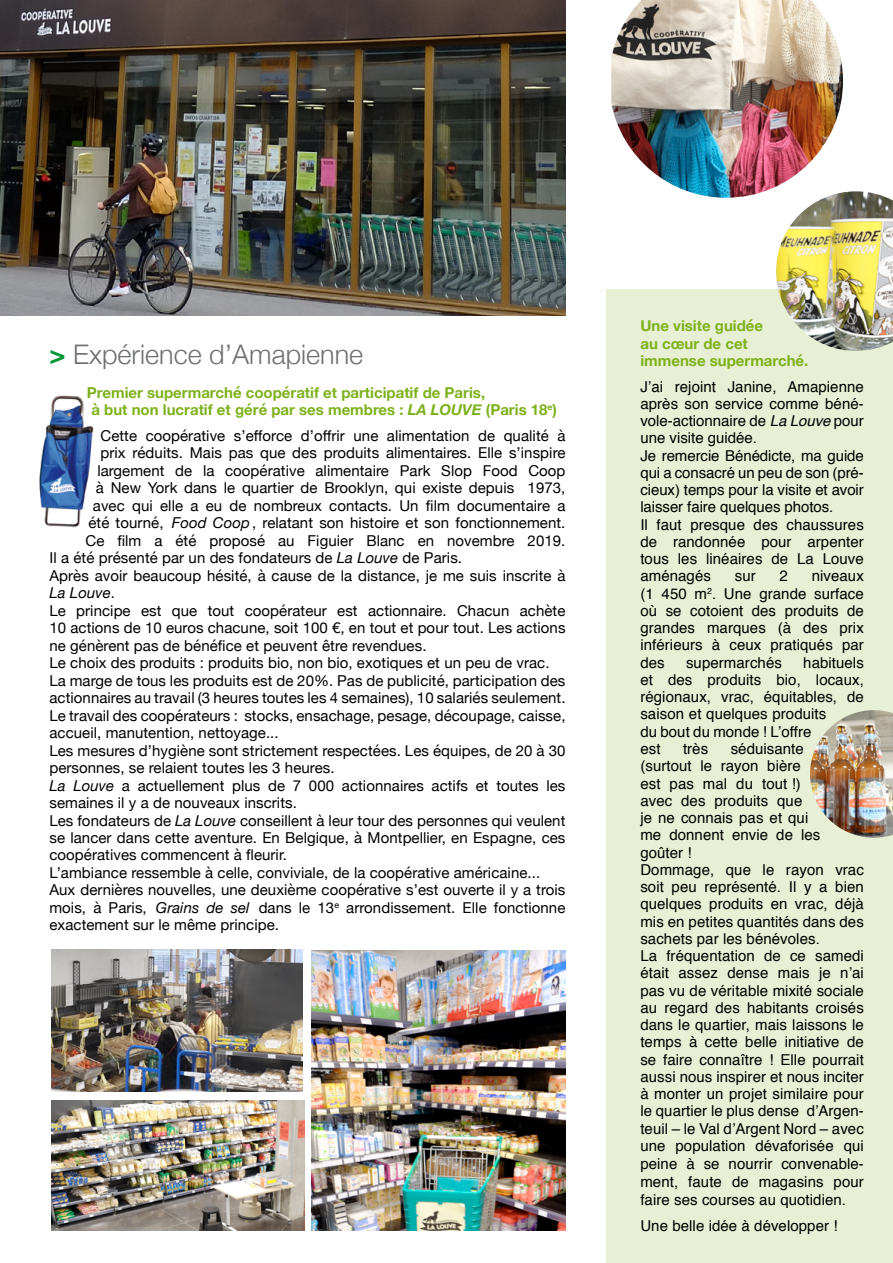
<style>
.page{position:relative;width:893px;height:1263px;background:#fff}
.page>*{position:absolute;margin:0;border:0;box-sizing:border-box;transform-origin:0 0}
.t1{font:300 27px "Helvetica Neue";color:#6f7070}
.t2{font:15px/17.4px "Helvetica Neue";letter-spacing:.005em;color:#000}
.t3{font:15px/17.2px "Helvetica";letter-spacing:.005em;color:#000;text-align:justify}
.t4{font:700 15px/17.2px "Helvetica Neue";color:#7eb11b}
.s1{font-weight:700;color:#009535}
.s2{font-style:italic}
</style>
<div class="page">
<div style="left:606px;top:289px;width:287px;height:974px;background:#e7efd4"></div>
<img style="left:311px;top:950px;width:255px;height:280px">
<img style="left:51px;top:949px;width:252px;height:143px">
<img style="left:51px;top:1100px;width:253px;height:130px">
<img style="left:0;top:0;width:566px;height:316px">
<img style="left:776px;top:191px;width:117px;height:160px">
<img style="left:39px;top:395px;width:55px;height:133px">
<img style="left:611px;top:0;width:232px;height:198px">
<img style="left:810px;top:710px;width:83px;height:128px">
<p class="t1" style="left:49px;top:332px;width:315px"><span class="s1">&gt;</span> Expérience d’Amapienne</p>
<p class="t4" style="left:91px;top:384px;width:467px;text-indent:-4px">Premier supermarché coopératif et participatif de Paris,<br>à but non lucratif et géré par ses membres : <span class="s2">LA LOUVE</span> (Paris 18<sup>e</sup>)</p>
<p class="t2" style="left:100px;top:428px;width:467px">Cette coopérative s’efforce d’offrir une alimentation de qualité à</p>
<p class="t2" style="left:100px;top:445px;width:467px">prix réduits. Mais pas que des produits alimentaires. Elle s’inspire</p>
<p class="t2" style="left:97px;top:463px;width:470px">largement de la coopérative alimentaire Park Slop Food Coop</p>
<p class="t2" style="left:96px;top:480px;width:471px">à New York dans le quartier de Brooklyn, qui existe depuis 1973,</p>
<p class="t2" style="left:93px;top:498px;width:474px">avec qui elle a eu de nombreux contacts. Un film documentaire a</p>
<p class="t2" style="left:88px;top:515px;width:479px">été tourné, <span class="s2">Food Coop</span>, relatant son histoire et son fonctionnement.</p>
<p class="t2" style="left:85px;top:533px;width:482px">Ce film a été proposé au Figuier Blanc en novembre 2019.</p>
<p class="t2" style="left:49px;top:550px;width:414px">Il a été présenté par un des fondateurs de <span class="s2">La Louve</span> de Paris.</p>
<p class="t2" style="left:49px;top:568px;width:518px">Après avoir beaucoup hésité, à cause de la distance, je me suis inscrite à<br><span class="s2">La Louve</span>.</p>
<p class="t2" style="left:49px;top:602px;width:518px;text-align:justify">Le principe est que tout coopérateur est actionnaire. Chacun achète 10 actions de 10 euros chacune, soit 100 €, en tout et pour tout. Les actions ne génèrent pas de bénéfice et peuvent être revendues.</p>
<p class="t2" style="left:49px;top:655px;width:502px">Le choix des produits : produits bio, non bio, exotiques et un peu de vrac.</p>
<p class="t2" style="left:49px;top:672px;width:518px">La marge de tous les produits est de 20%. Pas de publicité, participation des actionnaires au travail (3 heures toutes les 4 semaines), 10 salariés seulement.</p>
<p class="t2" style="left:49px;top:707px;width:518px">Le travail des coopérateurs : stocks, ensachage, pesage, découpage, caisse, accueil, manutention, nettoyage...</p>
<p class="t2" style="left:49px;top:742px;width:517px">Les mesures d’hygiène sont strictement respectées. Les équipes, de 20 à 30 personnes, se relaient toutes les 3 heures.</p>
<p class="t2" style="left:49px;top:777px;width:517px"><span class="s2">La Louve</span> a actuellement plus de 7 000 actionnaires actifs et toutes les semaines il y a de nouveaux inscrits.</p>
<p class="t2" style="left:49px;top:812px;width:518px;text-align:justify">Les fondateurs de <span class="s2">La Louve</span> conseillent à leur tour des personnes qui veulent se lancer dans cette aventure. En Belgique, à Montpellier, en Espagne, ces coopératives commencent à fleurir.</p>
<p class="t2" style="left:49px;top:865px;width:492px">L’ambiance ressemble à celle, conviviale, de la coopérative américaine...</p>
<p class="t2" style="left:49px;top:882px;width:517px;text-align:justify">Aux dernières nouvelles, une deuxième coopérative s’est ouverte il y a trois mois, à Paris, <span class="s2">Grains de sel</span> dans le 13<sup>e</sup> arrondissement. Elle fonctionne exactement sur le même principe.</p>
<p class="t4" style="left:640px;top:318px;width:169px">Une visite guidée<br>au cœur de cet immense supermarché.</p>
<p class="t3" style="left:640px;top:378px;width:225px">J’ai rejoint Janine, Amapienne après son service comme béné&shy;vole-actionnaire de <span class="s2">La Louve</span> pour une visite guidée.</p>
<p class="t3" style="left:640px;top:447px;width:225px">Je remercie Bénédicte, ma guide qui a consacré un peu de son (pré&shy;cieux) temps pour la visite et avoir laisser faire quelques photos.</p>
<p class="t3" style="left:640px;top:516px;width:225px">Il faut presque des chaussures de randonnée pour arpenter tous les linéaires de La Louve aménagés</p>
<p class="t3" style="left:640px;top:568px;width:225px;text-indent:171px">niveaux (1 450 m<sup>2</sup>. Une grande surface où se cotoient des produits de grandes marques (à des prix inférieurs à ceux pratiqués par des</p>
<p class="t3" style="left:735px;top:568px;width:22px">sur</p>
<p class="t3" style="left:780px;top:568px;width:10px">2</p>
<p class="t3" style="left:686px;top:654px;width:97px">supermarchés</p>
<p class="t3" style="left:640px;top:654px;width:225px;text-align:left;text-indent:163px">habituels et des produits bio, locaux, régionaux, vrac, équitables, de saison et quelques produits<br>du bout du monde ! L’offre<br>est</p>
<p class="t3" style="left:640px;top:740px;width:181px;text-align:left;text-indent:90px">séduisante (surtout le rayon bière est pas mal du tout !) avec des produits que<br>je ne connais pas et qui me donnent envie de les goûter !</p>
<p class="t3" style="left:640px;top:861px;width:225px">Dommage, que le rayon vrac soit peu représenté. Il y a bien quelques produits en vrac, déjà mis en petites quantités dans des sachets par les bénévoles.</p>
<p class="t3" style="left:640px;top:947px;width:225px">La fréquentation de ce samedi était assez dense mais je n’ai pas vu de véritable mixité sociale au regard des habitants croisés dans le quartier, mais laissons le temps à cette belle initiative de se faire connaître ! Elle pourrait aussi nous inspirer et nous inciter à monter un projet similaire pour le quartier le plus dense d’Argen&shy;teuil – le Val d’Argent Nord – avec une population dévaforisée qui peine à se nourrir convenable&shy;ment, faute de magasins pour faire ses courses au quotidien.</p>
<p class="t3" style="left:640px;top:1218px;width:199px">Une belle idée à développer !</p>
<p class="t3" style="left:683px;top:740px;width:27px">très</p>
</div>
